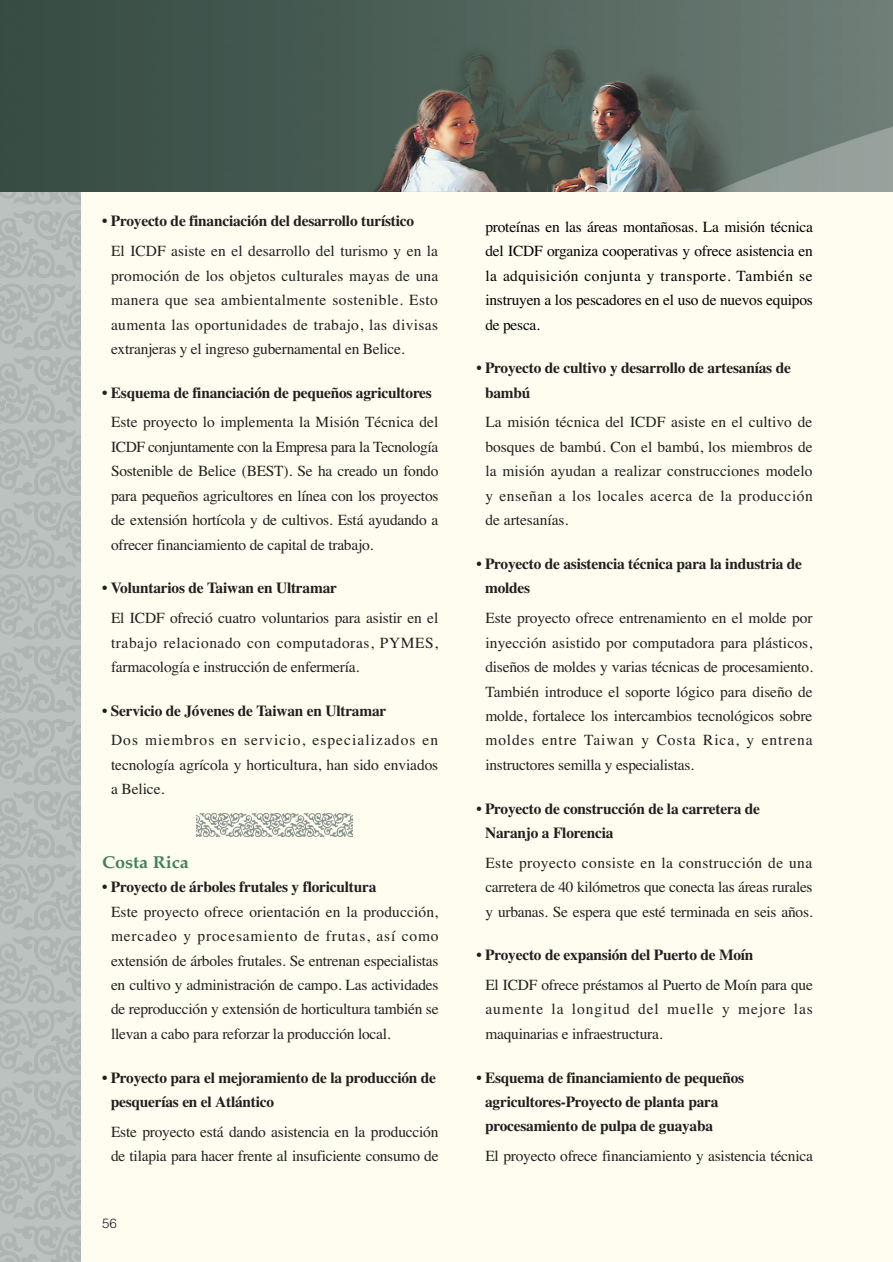
<style>
.page{position:relative;width:893px;height:1262px;background:#fff}
.page>*{position:absolute;margin:0;border:0;box-sizing:border-box;transform-origin:0 0}
.t1{font:700 17.1px "Palatino";color:#42805c;scale:1.05 1}
.t2{font:15.45px/24.5px "Times";letter-spacing:-.015em;color:#231f20;text-align:justify}
.t3{font:700 15.45px/24.5px "Times";letter-spacing:-.015em;color:#231f20}
.t4{font:15.45px/24.5px "Times";letter-spacing:-.015em;color:#000;text-align:justify}
.t5{font:300 13.35px "Helvetica";color:#231f20}
</style>
<div class="page">
<div style="left:0;top:0;width:892px;height:1261px;background:#fffdf0"></div>
<svg style="left:0;top:191px;width:81px;height:1070px;background:#b3bbb8"></svg>
<img style="left:196px;top:813px;width:156px;height:23px">
<img style="left:0;top:0;width:892px;height:191px">
<p class="t3" style="left:102px;top:210px;width:313px">• Proyecto de financiación del desarrollo turístico</p>
<p class="t2" style="left:111px;top:240px;width:329px">El ICDF asiste en el desarrollo del turismo y en la promoción de los objetos culturales mayas de una manera que sea ambientalmente sostenible. Esto aumenta las oportunidades de trabajo, las divisas extranjeras y el ingreso gubernamental en Belice.</p>
<p class="t3" style="left:102px;top:382px;width:331px">• Esquema de financiación de pequeños agricultores</p>
<p class="t2" style="left:111px;top:411px;width:329px">Este proyecto lo implementa la Misión Técnica del ICDF conjuntamente con la Empresa para la Tecnología Sostenible de Belice (BEST). Se ha creado un fondo para pequeños agricultores en línea con los proyectos de extensión hortícola y de cultivos. Está ayudando a ofrecer financiamiento de capital de trabajo.</p>
<p class="t3" style="left:102px;top:577px;width:236px">• Voluntarios de Taiwan en Ultramar</p>
<p class="t2" style="left:111px;top:607px;width:329px">El ICDF ofreció cuatro voluntarios para asistir en el trabajo relacionado con computadoras, PYMES, farmacología e instrucción de enfermería.</p>
<p class="t3" style="left:102px;top:699px;width:286px">• Servicio de Jóvenes de Taiwan en Ultramar</p>
<p class="t2" style="left:111px;top:729px;width:329px">Dos miembros en servicio, especializados en tecnología agrícola y horticultura, han sido enviados a Belice.</p>
<p class="t1" style="left:102px;top:855px;width:84px">Costa Rica</p>
<p class="t3" style="left:102px;top:876px;width:276px">• Proyecto de árboles frutales y floricultura</p>
<p class="t2" style="left:111px;top:900px;width:329px">Este proyecto ofrece orientación en la producción, mercadeo y procesamiento de frutas, así como extensión de árboles frutales. Se entrenan especialistas en cultivo y administración de campo. Las actividades de reproducción y extensión de horticultura también se llevan a cabo para reforzar la producción local.</p>
<p class="t3" style="left:111px;top:1066px;width:327px;text-indent:-9px">• Proyecto para el mejoramiento de la producción de pesquerías en el Atlántico</p>
<p class="t2" style="left:111px;top:1120px;width:329px">Este proyecto está dando asistencia en la producción de tilapia para hacer frente al insuficiente consumo de</p>
<p class="t5" style="left:102px;top:1218px;width:16px">56</p>
<p class="t4" style="left:485px;top:216px;width:329px">proteínas en las áreas montañosas. La misión técnica del ICDF organiza cooperativas y ofrece asistencia en la adquisición conjunta y transporte. También se instruyen a los pescadores en el uso de nuevos equipos de pesca.</p>
<p class="t3" style="left:485px;top:357px;width:307px;text-indent:-9px">• Proyecto de cultivo y desarrollo de artesanías de bambú</p>
<p class="t2" style="left:485px;top:411px;width:329px">La misión técnica del ICDF asiste en el cultivo de bosques de bambú. Con el bambú, los miembros de la misión ayudan a realizar construcciones modelo y enseñan a los locales acerca de la producción de artesanías.</p>
<p class="t3" style="left:485px;top:553px;width:318px;text-indent:-9px">• Proyecto de asistencia técnica para la industria de moldes</p>
<p class="t2" style="left:485px;top:607px;width:329px">Este proyecto ofrece entrenamiento en el molde por inyección asistido por computadora para plásticos, diseños de moldes y varias técnicas de procesamiento.<br>También introduce el soporte lógico para diseño de molde, fortalece los intercambios tecnológicos sobre moldes entre Taiwan y Costa Rica, y entrena instructores semilla y especialistas.</p>
<p class="t3" style="left:485px;top:797px;width:276px;text-indent:-9px">• Proyecto de construcción de la carretera de<br>Naranjo a Florencia</p>
<p class="t2" style="left:485px;top:851px;width:329px">Este proyecto consiste en la construcción de una carretera de 40 kilómetros que conecta las áreas rurales y urbanas. Se espera que esté terminada en seis años.</p>
<p class="t3" style="left:476px;top:944px;width:278px">• Proyecto de expansión del Puerto de Moín</p>
<p class="t2" style="left:485px;top:974px;width:329px">El ICDF ofrece préstamos al Puerto de Moín para que aumente la longitud del muelle y mejore las maquinarias e infraestructura.</p>
<p class="t3" style="left:485px;top:1066px;width:261px;text-indent:-9px">• Esquema de financiamiento de pequeños agricultores-Proyecto de planta para procesamiento de pulpa de guayaba</p>
<p class="t2" style="left:485px;top:1145px;width:329px">El proyecto ofrece financiamiento y asistencia técnica</p>
</div>
